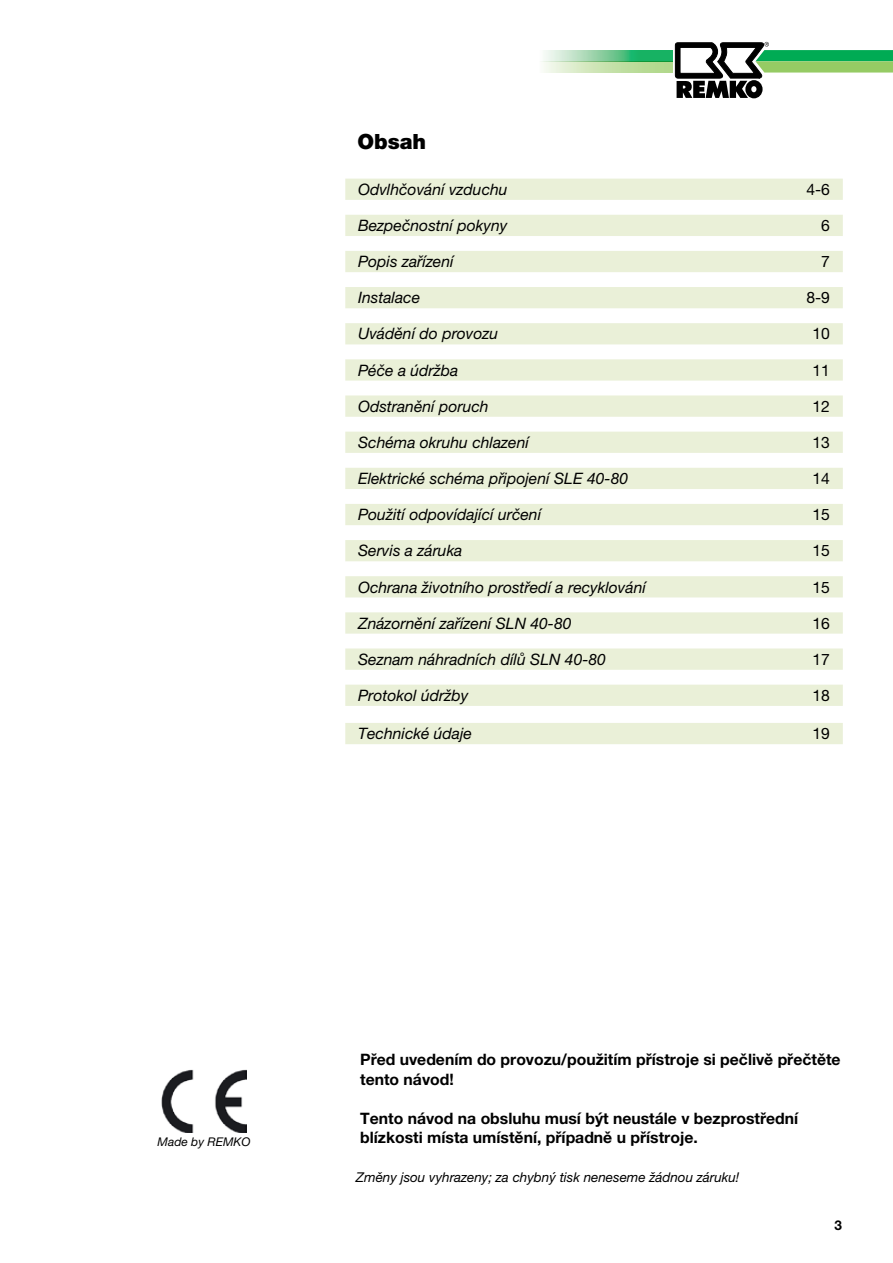
<style>
.page{position:relative;width:893px;height:1263px;background:#fff}
.page>*{position:absolute;margin:0;border:0;box-sizing:border-box;transform-origin:0 0}
.t1{font:900 21px "Helvetica Neue LT Pro";color:#000}
.t2{font:italic 15.75px "Helvetica Neue LT Pro";color:#000}
.t3{font:700 15.75px/19.5px "Helvetica Neue LT Pro";color:#000}
.t4{font:15.75px "Helvetica Neue LT Pro";color:#000}
.t5{font:italic 13.5px "Helvetica Neue LT Pro";color:#000}
.t6{font:700 13.5px "Helvetica Neue LT Pro";color:#000}
.t7{font:italic 12px "Helvetica Neue LT Pro";color:#000}
</style>
<div class="page">
<svg style="left:345px;top:179px;width:498px;height:565px;fill:#eaf0d8"></svg>
<img style="left:162px;top:1069px;width:85px;height:64px">
<svg style="left:544px;top:50px;width:128px;height:11px"></svg>
<svg style="left:675px;top:42px;width:218px;height:56px"></svg>
<svg style="left:541px;top:61px;width:131px;height:12px;background:#c3e1ae"></svg>
<h1 class="t1" style="left:357px;top:129px;width:70px">Obsah</h1>
<p class="t2" style="left:358px;top:180px;width:151px">Odvlhčování vzduchu</p>
<p class="t4" style="left:806px;top:180px;width:25px">4-6</p>
<p class="t2" style="left:358px;top:216px;width:151px">Bezpečnostní pokyny</p>
<p class="t4" style="left:821px;top:216px;width:10px">6</p>
<p class="t2" style="left:358px;top:252px;width:97px">Popis zařízení</p>
<p class="t4" style="left:821px;top:252px;width:10px">7</p>
<p class="t2" style="left:358px;top:288px;width:64px">Instalace</p>
<p class="t4" style="left:806px;top:288px;width:25px">8-9</p>
<p class="t2" style="left:358px;top:324px;width:142px">Uvádění do provozu</p>
<p class="t4" style="left:812px;top:324px;width:19px">10</p>
<p class="t2" style="left:358px;top:360px;width:102px">Péče a údržba</p>
<p class="t4" style="left:812px;top:361px;width:19px">11</p>
<p class="t2" style="left:358px;top:397px;width:132px">Odstranění poruch</p>
<p class="t4" style="left:812px;top:397px;width:19px">12</p>
<p class="t2" style="left:358px;top:433px;width:172px">Schéma okruhu chlazení</p>
<p class="t4" style="left:812px;top:433px;width:19px">13</p>
<p class="t2" style="left:358px;top:469px;width:272px">Elektrické schéma připojení SLE 40-80</p>
<p class="t4" style="left:812px;top:469px;width:19px">14</p>
<p class="t2" style="left:358px;top:505px;width:185px">Použití odpovídající určení</p>
<p class="t4" style="left:812px;top:505px;width:19px">15</p>
<p class="t2" style="left:358px;top:541px;width:106px">Servis a záruka</p>
<p class="t4" style="left:812px;top:541px;width:19px">15</p>
<p class="t2" style="left:358px;top:577px;width:289px">Ochrana životního prostředí a recyklování</p>
<p class="t4" style="left:812px;top:577px;width:19px">15</p>
<p class="t2" style="left:358px;top:614px;width:215px">Znázornění zařízení SLN 40-80</p>
<p class="t4" style="left:812px;top:614px;width:19px">16</p>
<p class="t2" style="left:358px;top:650px;width:250px">Seznam náhradních dílů SLN 40-80</p>
<p class="t4" style="left:812px;top:650px;width:19px">17</p>
<p class="t2" style="left:358px;top:686px;width:112px">Protokol údržby</p>
<p class="t4" style="left:812px;top:686px;width:19px">18</p>
<p class="t2" style="left:358px;top:724px;width:116px">Technické údaje</p>
<p class="t4" style="left:812px;top:724px;width:19px">19</p>
<p class="t7" style="left:158px;top:1134px;width:94px">Made by REMKO</p>
<p class="t3" style="left:360px;top:1050px;width:482px">Před uvedením do provozu/použitím přístroje si pečlivě přečtěte tento návod!</p>
<p class="t3" style="left:360px;top:1108px;width:440px">Tento návod na obsluhu musí být neustále v bezprostřední blízkosti místa umístění, případně u přístroje.</p>
<p class="t5" style="left:356px;top:1169px;width:385px">Změny jsou vyhrazeny; za chybný tisk neneseme žádnou záruku!</p>
<p class="t6" style="left:834px;top:1217px;width:9px">3</p>
</div>
